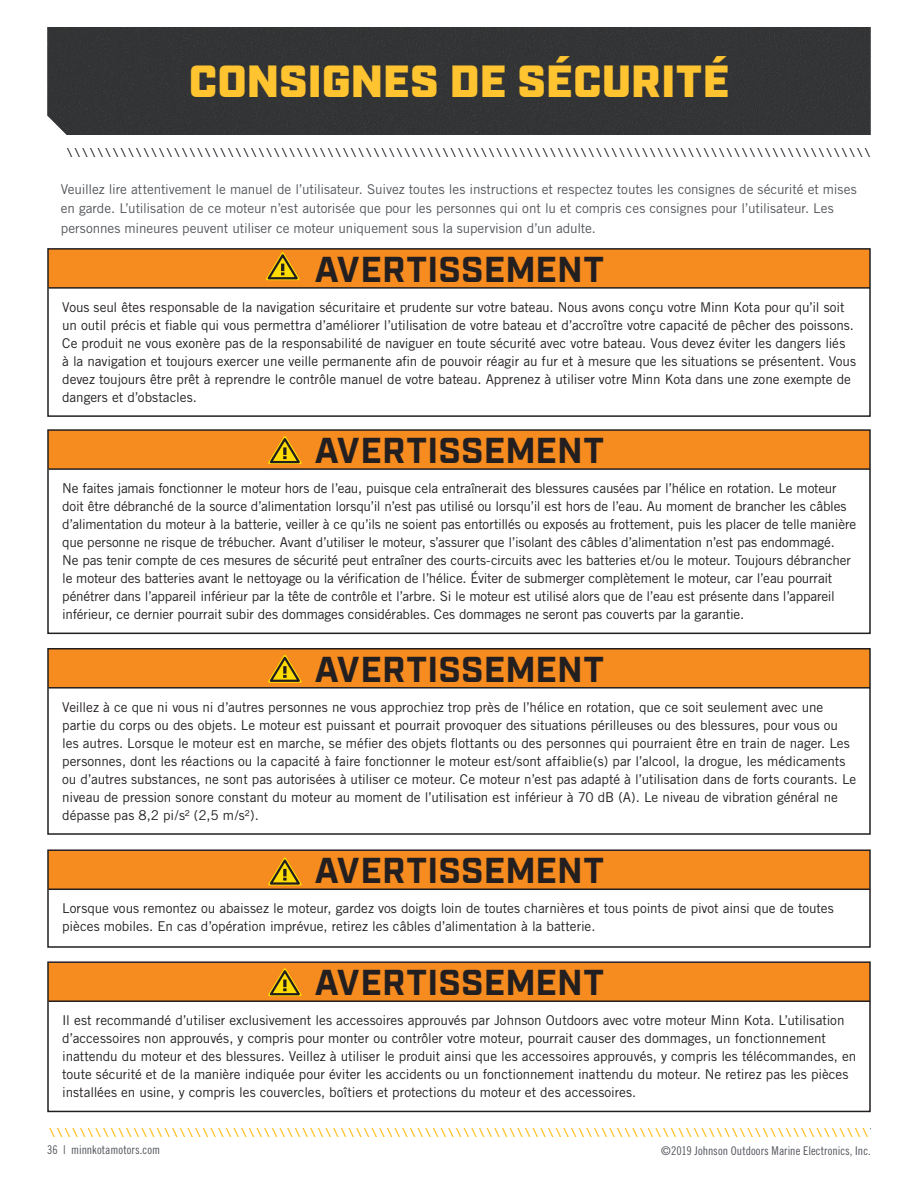
<style>
.page{position:relative;width:918px;height:1188px;background:#fff}
.page>*{position:absolute;margin:0;border:0;box-sizing:border-box;transform-origin:0 0}
.t1{font:900 45px "Industry";letter-spacing:.005em;color:#ffc42f}
.t2{font:700 36px "Industry";letter-spacing:.005em;color:#231f20}
.t3{font:13.5px/18px "Trade Gothic";letter-spacing:-.005em;color:#231f20}
.t4{font:13.5px/19.5px "Trade Gothic";letter-spacing:-.005em;color:#52555b}
.t5{font:12px "Trade Gothic Cond Eighteen";letter-spacing:.005em;color:#52555b}
</style>
<div class="page">
<svg style="left:49px;top:1128px;width:819px;height:8px"></svg>
<div style="left:47px;top:27px;width:824px;height:108px;background:#333435"></div>
<svg style="left:67px;top:148px;width:803px;height:8px"></svg>
<div style="left:49px;top:250px;width:821px;height:38px;background:#f68b1f"></div>
<hr style="left:49px;top:287px;width:821px;height:2px;background:#231f20">
<div style="left:47px;top:248px;width:824px;height:169px;border:2px solid #231f20"></div>
<div style="left:49px;top:431px;width:821px;height:38px;background:#f68b1f"></div>
<hr style="left:49px;top:468px;width:821px;height:2px;background:#231f20">
<div style="left:47px;top:429px;width:824px;height:205px;border:2px solid #231f20"></div>
<div style="left:49px;top:650px;width:821px;height:38px;background:#f68b1f"></div>
<hr style="left:49px;top:687px;width:821px;height:2px;background:#231f20">
<div style="left:47px;top:648px;width:824px;height:187px;border:2px solid #231f20"></div>
<div style="left:49px;top:851px;width:821px;height:38px;background:#f68b1f"></div>
<hr style="left:49px;top:889px;width:821px;height:1px;background:#231f20">
<div style="left:47px;top:849px;width:824px;height:99px;border:2px solid #231f20"></div>
<div style="left:49px;top:963px;width:821px;height:38px;background:#f68b1f"></div>
<hr style="left:49px;top:1000px;width:821px;height:2px;background:#231f20">
<div style="left:47px;top:961px;width:824px;height:151px;border:2px solid #231f20"></div>
<svg style="left:265px;top:250px;width:35px;height:30px"></svg>
<svg style="left:268px;top:436px;width:34px;height:28px"></svg>
<svg style="left:268px;top:654px;width:34px;height:29px"></svg>
<svg style="left:268px;top:857px;width:34px;height:29px"></svg>
<svg style="left:268px;top:968px;width:34px;height:28px"></svg>
<h1 class="t1" style="left:189px;top:55px;width:538px">CONSIGNES DE SÉCURITÉ</h1>
<p class="t4" style="left:61px;top:179px;width:797px">Veuillez lire attentivement le manuel de l’utilisateur. Suivez toutes les instructions et respectez toutes les consignes de sécurité et mises en garde. L’utilisation de ce moteur n’est autorisée que pour les personnes qui ont lu et compris ces consignes pour l’utilisateur. Les personnes mineures peuvent utiliser ce moteur uniquement sous la supervision d’un adulte.</p>
<h2 class="t2" style="left:315px;top:248px;width:291px">AVERTISSEMENT</h2>
<p class="t3" style="left:62px;top:298px;width:795px">Vous seul êtes responsable de la navigation sécuritaire et prudente sur votre bateau. Nous avons conçu votre Minn Kota pour qu’il soit un outil précis et fiable qui vous permettra d’améliorer l’utilisation de votre bateau et d’accroître votre capacité de pêcher des poissons.<br>Ce produit ne vous exonère pas de la responsabilité de naviguer en toute sécurité avec votre bateau. Vous devez éviter les dangers liés<br>à la navigation et toujours exercer une veille permanente afin de pouvoir réagir au fur et à mesure que les situations se présentent. Vous devez toujours être prêt à reprendre le contrôle manuel de votre bateau. Apprenez à utiliser votre Minn Kota dans une zone exempte de dangers et d’obstacles.</p>
<h2 class="t2" style="left:315px;top:429px;width:291px">AVERTISSEMENT</h2>
<p class="t3" style="left:62px;top:479px;width:795px">Ne faites jamais fonctionner le moteur hors de l’eau, puisque cela entraînerait des blessures causées par l’hélice en rotation. Le moteur doit être débranché de la source d’alimentation lorsqu’il n’est pas utilisé ou lorsqu’il est hors de l’eau. Au moment de brancher les câbles d’alimentation du moteur à la batterie, veiller à ce qu’ils ne soient pas entortillés ou exposés au frottement, puis les placer de telle manière que personne ne risque de trébucher. Avant d’utiliser le moteur, s’assurer que l’isolant des câbles d’alimentation n’est pas endommagé.<br>Ne pas tenir compte de ces mesures de sécurité peut entraîner des courts-circuits avec les batteries et/ou le moteur. Toujours débrancher le moteur des batteries avant le nettoyage ou la vérification de l’hélice. Éviter de submerger complètement le moteur, car l’eau pourrait pénétrer dans l’appareil inférieur par la tête de contrôle et l’arbre. Si le moteur est utilisé alors que de l’eau est présente dans l’appareil inférieur, ce dernier pourrait subir des dommages considérables. Ces dommages ne seront pas couverts par la garantie.</p>
<h2 class="t2" style="left:315px;top:648px;width:291px">AVERTISSEMENT</h2>
<p class="t3" style="left:62px;top:698px;width:796px">Veillez à ce que ni vous ni d’autres personnes ne vous approchiez trop près de l’hélice en rotation, que ce soit seulement avec une partie du corps ou des objets. Le moteur est puissant et pourrait provoquer des situations périlleuses ou des blessures, pour vous ou les autres. Lorsque le moteur est en marche, se méfier des objets flottants ou des personnes qui pourraient être en train de nager. Les personnes, dont les réactions ou la capacité à faire fonctionner le moteur est/sont affaiblie(s) par l’alcool, la drogue, les médicaments ou d’autres substances, ne sont pas autorisées à utiliser ce moteur. Ce moteur n’est pas adapté à l’utilisation dans de forts courants. Le niveau de pression sonore constant du moteur au moment de l’utilisation est inférieur à 70 dB (A). Le niveau de vibration général ne dépasse pas 8,2 pi/s² (2,5 m/s²).</p>
<h2 class="t2" style="left:315px;top:849px;width:291px">AVERTISSEMENT</h2>
<p class="t3" style="left:62px;top:899px;width:773px">Lorsque vous remontez ou abaissez le moteur, gardez vos doigts loin de toutes charnières et tous points de pivot ainsi que de toutes pièces mobiles. En cas d’opération imprévue, retirez les câbles d’alimentation à la batterie.</p>
<h2 class="t2" style="left:315px;top:961px;width:291px">AVERTISSEMENT</h2>
<p class="t3" style="left:62px;top:1011px;width:796px">Il est recommandé d’utiliser exclusivement les accessoires approuvés par Johnson Outdoors avec votre moteur Minn Kota. L’utilisation d’accessoires non approuvés, y compris pour monter ou contrôler votre moteur, pourrait causer des dommages, un fonctionnement inattendu du moteur et des blessures. Veillez à utiliser le produit ainsi que les accessoires approuvés, y compris les télécommandes, en toute sécurité et de la manière indiquée pour éviter les accidents ou un fonctionnement inattendu du moteur. Ne retirez pas les pièces installées en usine, y compris les couvercles, boîtiers et protections du moteur et des accessoires.</p>
<p class="t5" style="left:47px;top:1143px;width:114px">36 | minnkotamotors.com</p>
<p class="t5" style="left:661px;top:1143px;width:211px">©2019 Johnson Outdoors Marine Electronics, Inc.</p>
</div>
